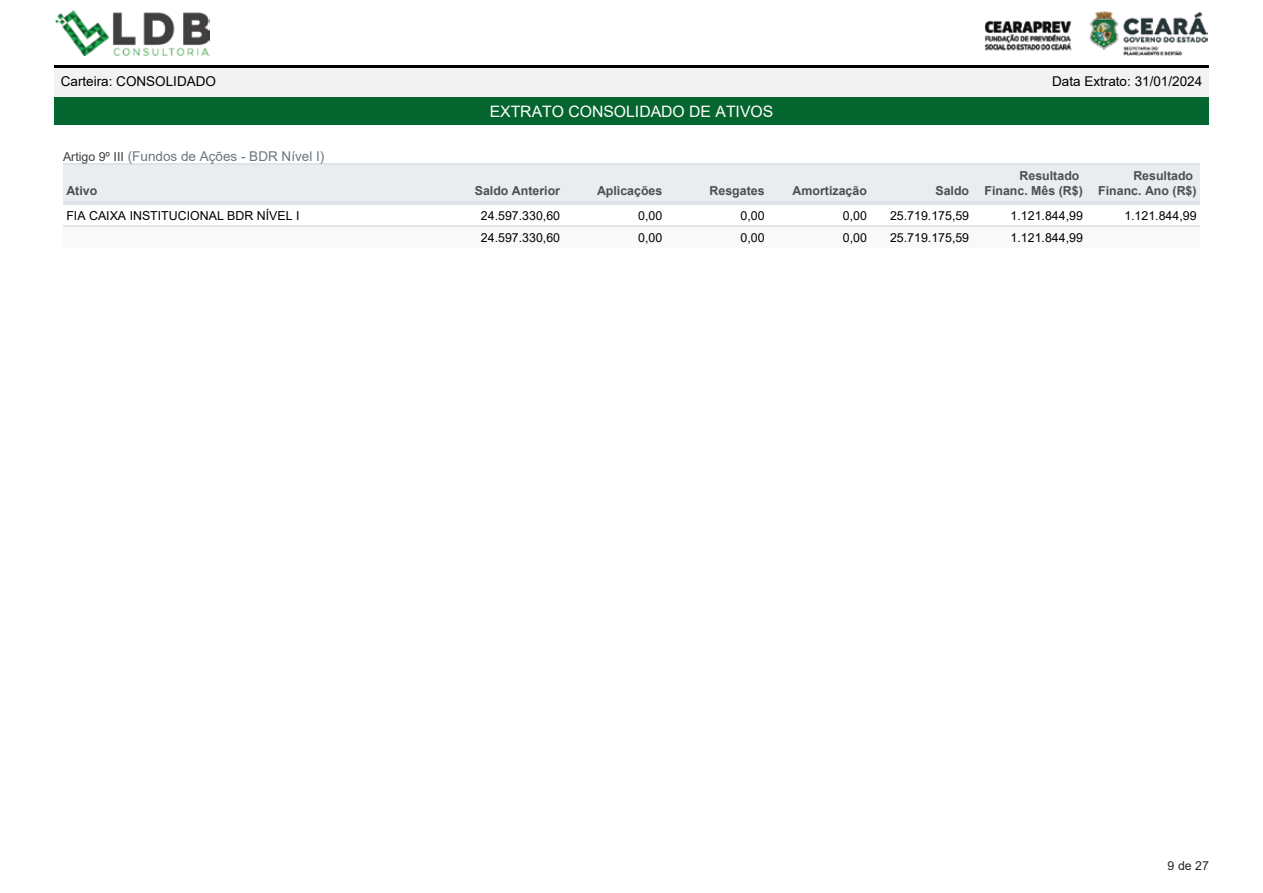
<style>
.page{position:relative;width:1263px;height:893px;background:#fff}
.page>*{position:absolute;margin:0;border:0;box-sizing:border-box;transform-origin:0 0}
.t1{font:15.75px "Arial";color:#fff}
.t2{font:13.5px "Arial";color:#000}
.t3{font:13.5px "Arial";color:#6c767e}
.t4{font:12.3px "Arial";color:#000}
.t5{font:700 12.3px/14.7px "Arial";color:#484f57;text-align:right}
.t6{font:12.3px "Arial";color:#262627}
.s1{font-size:12.3px;color:#3e3e3e}
</style>
<div class="page">
<div style="left:54px;top:65px;width:1155px;height:33px;background:#f3f2f2"></div>
<hr style="left:54px;top:65px;width:1155px;height:3px;background:#000">
<div style="left:54px;top:98px;width:1155px;height:27px;background:#05652f"></div>
<img style="left:55px;top:10px;width:155px;height:45px">
<img style="left:984px;top:11px;width:224px;height:44px">
<div style="left:63px;top:164px;width:398px;height:40px;background:#eaedef"></div>
<hr style="left:63px;top:164px;width:398px;height:1px;background:#dfe2e6">
<hr style="left:63px;top:201px;width:398px;height:3px;background:#dfe2e6">
<div style="left:461px;top:164px;width:102px;height:40px;background:#eaedef"></div>
<hr style="left:461px;top:164px;width:102px;height:1px;background:#dfe2e6">
<hr style="left:461px;top:201px;width:102px;height:3px;background:#dfe2e6">
<div style="left:563px;top:164px;width:103px;height:40px;background:#eaedef"></div>
<hr style="left:563px;top:164px;width:103px;height:1px;background:#dfe2e6">
<hr style="left:563px;top:201px;width:103px;height:3px;background:#dfe2e6">
<div style="left:666px;top:164px;width:102px;height:40px;background:#eaedef"></div>
<hr style="left:666px;top:164px;width:102px;height:1px;background:#dfe2e6">
<hr style="left:666px;top:201px;width:102px;height:3px;background:#dfe2e6">
<div style="left:768px;top:164px;width:102px;height:40px;background:#eaedef"></div>
<hr style="left:768px;top:164px;width:102px;height:1px;background:#dfe2e6">
<hr style="left:768px;top:201px;width:102px;height:3px;background:#dfe2e6">
<div style="left:870px;top:164px;width:102px;height:40px;background:#eaedef"></div>
<hr style="left:870px;top:164px;width:102px;height:1px;background:#dfe2e6">
<hr style="left:870px;top:201px;width:102px;height:3px;background:#dfe2e6">
<div style="left:972px;top:164px;width:114px;height:40px;background:#eaedef"></div>
<hr style="left:972px;top:164px;width:114px;height:1px;background:#dfe2e6">
<hr style="left:972px;top:201px;width:114px;height:3px;background:#dfe2e6">
<div style="left:1086px;top:164px;width:114px;height:40px;background:#eaedef"></div>
<hr style="left:1086px;top:164px;width:114px;height:1px;background:#dfe2e6">
<hr style="left:1086px;top:201px;width:114px;height:3px;background:#dfe2e6">
<hr style="left:63px;top:204px;width:398px;height:1px;background:#dfe2e6">
<hr style="left:461px;top:204px;width:102px;height:1px;background:#dfe2e6">
<hr style="left:563px;top:204px;width:103px;height:1px;background:#dfe2e6">
<hr style="left:666px;top:204px;width:102px;height:1px;background:#dfe2e6">
<hr style="left:768px;top:204px;width:102px;height:1px;background:#dfe2e6">
<hr style="left:870px;top:204px;width:102px;height:1px;background:#dfe2e6">
<hr style="left:972px;top:204px;width:114px;height:1px;background:#dfe2e6">
<hr style="left:1086px;top:204px;width:114px;height:1px;background:#dfe2e6">
<div style="left:63px;top:226px;width:398px;height:22px;background:#f9f9f9"></div>
<hr style="left:63px;top:226px;width:398px;height:1px;background:#dfe2e6">
<div style="left:461px;top:226px;width:102px;height:22px;background:#f9f9f9"></div>
<hr style="left:461px;top:226px;width:102px;height:1px;background:#dfe2e6">
<div style="left:563px;top:226px;width:103px;height:22px;background:#f9f9f9"></div>
<hr style="left:563px;top:226px;width:103px;height:1px;background:#dfe2e6">
<div style="left:666px;top:226px;width:102px;height:22px;background:#f9f9f9"></div>
<hr style="left:666px;top:226px;width:102px;height:1px;background:#dfe2e6">
<div style="left:768px;top:226px;width:102px;height:22px;background:#f9f9f9"></div>
<hr style="left:768px;top:226px;width:102px;height:1px;background:#dfe2e6">
<div style="left:870px;top:226px;width:102px;height:22px;background:#f9f9f9"></div>
<hr style="left:870px;top:226px;width:102px;height:1px;background:#dfe2e6">
<div style="left:972px;top:226px;width:114px;height:22px;background:#f9f9f9"></div>
<hr style="left:972px;top:226px;width:114px;height:1px;background:#dfe2e6">
<div style="left:1086px;top:226px;width:114px;height:22px;background:#f9f9f9"></div>
<hr style="left:1086px;top:226px;width:114px;height:1px;background:#dfe2e6">
<p class="t2" style="left:61px;top:72px;width:157px">Carteira: CONSOLIDADO</p>
<p class="t2" style="left:1052px;top:72px;width:152px">Data Extrato: 31/01/2024</p>
<p class="t1" style="left:490px;top:101px;width:285px">EXTRATO CONSOLIDADO DE ATIVOS</p>
<p class="t3" style="left:63px;top:147px;width:263px"><span class="s1">Artigo 9º III</span> (Fundos de Ações - BDR Nível I)</p>
<p class="t5" style="left:66px;top:184px;width:32px">Ativo</p>
<p class="t5" style="left:475px;top:184px;width:87px">Saldo Anterior</p>
<p class="t5" style="left:597px;top:184px;width:67px">Aplicações</p>
<p class="t5" style="left:709px;top:184px;width:57px">Resgates</p>
<p class="t5" style="left:793px;top:184px;width:76px">Amortização</p>
<p class="t5" style="left:935px;top:184px;width:35px">Saldo</p>
<p class="t5" style="left:984px;top:169px;width:100px">Resultado<br>Financ. Mês (R$)</p>
<p class="t5" style="left:1098px;top:169px;width:100px">Resultado<br>Financ. Ano (R$)</p>
<p class="t4" style="left:66px;top:207px;width:235px">FIA CAIXA INSTITUCIONAL BDR NÍVEL I</p>
<p class="t4" style="left:481px;top:207px;width:81px">24.597.330,60</p>
<p class="t4" style="left:638px;top:207px;width:26px">0,00</p>
<p class="t4" style="left:740px;top:207px;width:26px">0,00</p>
<p class="t4" style="left:843px;top:207px;width:26px">0,00</p>
<p class="t4" style="left:890px;top:207px;width:81px">25.719.175,59</p>
<p class="t4" style="left:1010px;top:207px;width:74px">1.121.844,99</p>
<p class="t4" style="left:1124px;top:207px;width:74px">1.121.844,99</p>
<p class="t4" style="left:481px;top:229px;width:81px">24.597.330,60</p>
<p class="t4" style="left:638px;top:229px;width:26px">0,00</p>
<p class="t4" style="left:740px;top:229px;width:26px">0,00</p>
<p class="t4" style="left:843px;top:229px;width:26px">0,00</p>
<p class="t4" style="left:890px;top:229px;width:81px">25.719.175,59</p>
<p class="t4" style="left:1010px;top:229px;width:74px">1.121.844,99</p>
<p class="t6" style="left:1167px;top:857px;width:43px">9 de 27</p>
</div>
